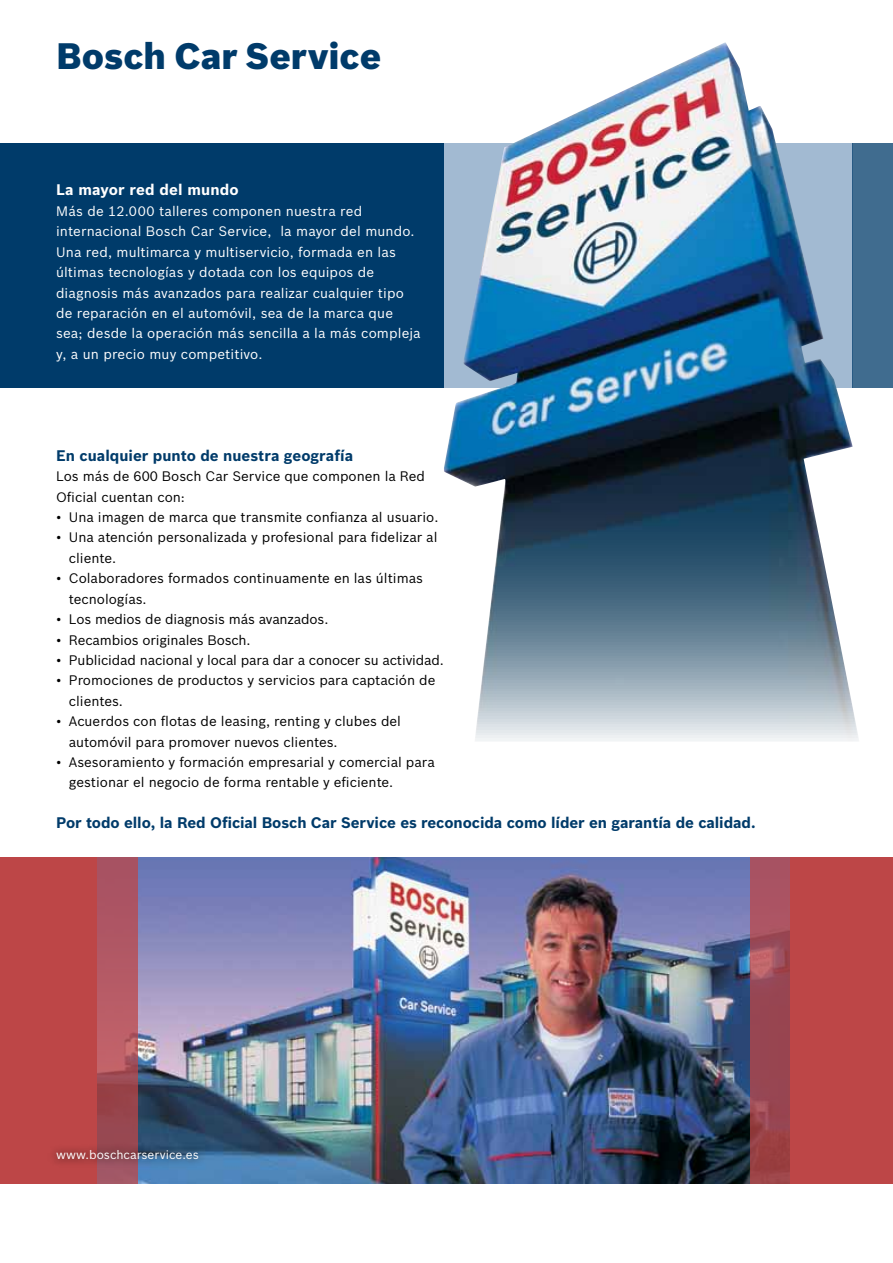
<style>
.page{position:relative;width:893px;height:1263px;background:#fff}
.page>*{position:absolute;margin:0;border:0;box-sizing:border-box;transform-origin:0 0}
.t1{font:900 36px "Bosch Sans";color:#003b6a}
.t2{font:700 15px "Bosch Sans";letter-spacing:-.005em;color:#003b6a}
.t3{font:700 15px "Bosch Sans";letter-spacing:.01em;color:#fff}
.t4{font:13.5px/20.4px "Bosch Sans";color:#000}
.t5{font:13.5px/20.4px "Bosch Sans";letter-spacing:.01em;color:#fff}
.t6{font:12px "Bosch Sans";color:#fff}
</style>
<div class="page">
<img style="left:444px;top:42px;width:415px;height:699px">
<div style="left:0;top:143px;width:444px;height:245px;background:#003b6a"></div>
<div style="left:852px;top:143px;width:41px;height:245px;background:#406c8f"></div>
<img style="left:138px;top:857px;width:612px;height:327px">
<svg style="left:97px;top:857px;width:41px;height:327px"></svg>
<svg style="left:750px;top:857px;width:41px;height:327px;fill:#984652"></svg>
<div style="left:791px;top:857px;width:102px;height:327px;background:#bd4647"></div>
<div style="left:0;top:857px;width:97px;height:327px;background:#bd4647"></div>
<div style="left:48px;top:1141px;width:159px;height:26px;background:#000;opacity:.75"></div>
<h1 class="t1" style="left:56px;top:33px;width:327px">Bosch Car Service</h1>
<p class="t3" style="left:56px;top:181px;width:184px">La mayor red del mundo</p>
<p class="t5" style="left:56px;top:201px;width:366px">Más de 12.000 talleres componen nuestra red internacional Bosch Car Service, la mayor del mundo.<br>Una red, multimarca y multiservicio, formada en las últimas tecnologías y dotada con los equipos de diagnosis más avanzados para realizar cualquier tipo de reparación en el automóvil, sea de la marca que sea; desde la operación más sencilla a la más compleja y, a un precio muy competitivo.</p>
<p class="t2" style="left:56px;top:446px;width:299px">En cualquier punto de nuestra geografía</p>
<p class="t4" style="left:56px;top:466px;width:371px">Los más de 600 Bosch Car Service que componen la Red<br>Oficial cuentan con:</p>
<p class="t4" style="left:56px;top:507px;width:384px">• Una imagen de marca que transmite confianza al usuario.</p>
<p class="t4" style="left:69px;top:527px;width:370px;text-indent:-13px">• Una atención personalizada y profesional para fidelizar al cliente.</p>
<p class="t4" style="left:69px;top:568px;width:356px;text-indent:-13px">• Colaboradores formados continuamente en las últimas tecnologías.</p>
<p class="t4" style="left:56px;top:609px;width:274px">• Los medios de diagnosis más avanzados.</p>
<p class="t4" style="left:56px;top:629px;width:196px">• Recambios originales Bosch.</p>
<p class="t4" style="left:56px;top:650px;width:389px">• Publicidad nacional y local para dar a conocer su actividad.</p>
<p class="t4" style="left:69px;top:670px;width:368px;text-indent:-13px">• Promociones de productos y servicios para captación de clientes.</p>
<p class="t4" style="left:69px;top:711px;width:334px;text-indent:-13px">• Acuerdos con flotas de leasing, renting y clubes del automóvil para promover nuevos clientes.</p>
<p class="t4" style="left:69px;top:752px;width:367px;text-indent:-13px">• Asesoramiento y formación empresarial y comercial para gestionar el negocio de forma rentable y eficiente.</p>
<p class="t2" style="left:56px;top:813px;width:701px">Por todo ello, la Red Oficial Bosch Car Service es reconocida como líder en garantía de calidad.</p>
<p class="t6" style="left:56px;top:1147px;width:144px">www.boschcarservice.es</p>
</div>
